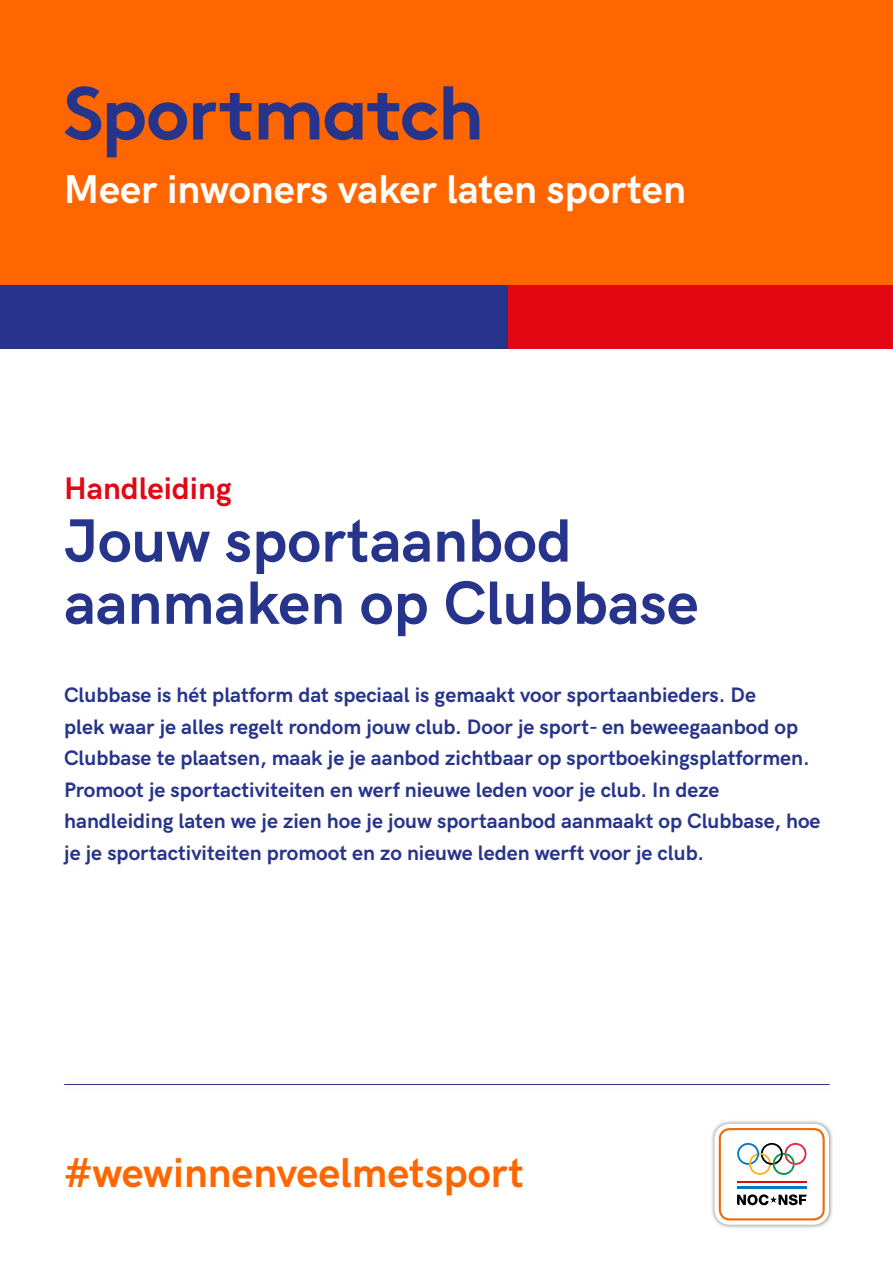
<style>
.page{position:relative;width:893px;height:1263px;background:#fff}
.page>*{position:absolute;margin:0;border:0;box-sizing:border-box;transform-origin:0 0}
.t1{font:700 75px "Brown";letter-spacing:-.03em;color:#27348b}
.t2{font:700 61.35px/62.2px "HK Grotesk";color:#27348b}
.t3{font:700 41.85px "HK Grotesk";color:#f60}
.t4{font:700 40.35px "HK Grotesk";color:#fff}
.t5{font:700 31.35px "HK Grotesk";color:#e30613}
.t6{font:700 21px/31.5px "HK Grotesk";color:#27348b}
</style>
<div class="page">
<div style="left:0;top:0;width:893px;height:285px;background:#f60"></div>
<img style="left:711px;top:1120px;width:121px;height:108px">
<svg style="left:714px;top:1124px;width:115px;height:101px"></svg>
<div style="left:0;top:285px;width:893px;height:64px;background:#27348b"></div>
<div style="left:508px;top:285px;width:385px;height:64px;background:#e30613"></div>
<hr style="left:64px;top:1084px;width:766px;height:1px;background:#27348b">
<h1 class="t1" style="left:64px;top:52px;width:422px">Sportmatch</h1>
<h3 class="t4" style="left:64px;top:159px;width:624px">Meer inwoners vaker laten sporten</h3>
<h3 class="t5" style="left:64px;top:465px;width:169px">Handleiding</h3>
<h2 class="t2" style="left:64px;top:505px;width:636px">Jouw sportaanbod aanmaken op Clubbase</h2>
<p class="t6" style="left:64px;top:678px;width:758px">Clubbase is hét platform dat speciaal is gemaakt voor sportaanbieders. De<br>plek waar je alles regelt rondom jouw club. Door je sport- en beweegaanbod op Clubbase te plaatsen, maak je je aanbod zichtbaar op sportboekingsplatformen.<br>Promoot je sportactiviteiten en werf nieuwe leden voor je club. In deze handleiding laten we je zien hoe je jouw sportaanbod aanmaakt op Clubbase, hoe je je sportactiviteiten promoot en zo nieuwe leden werft voor je club.</p>
<h3 class="t3" style="left:64px;top:1141px;width:461px">#wewinnenveelmetsport</h3>
</div>
